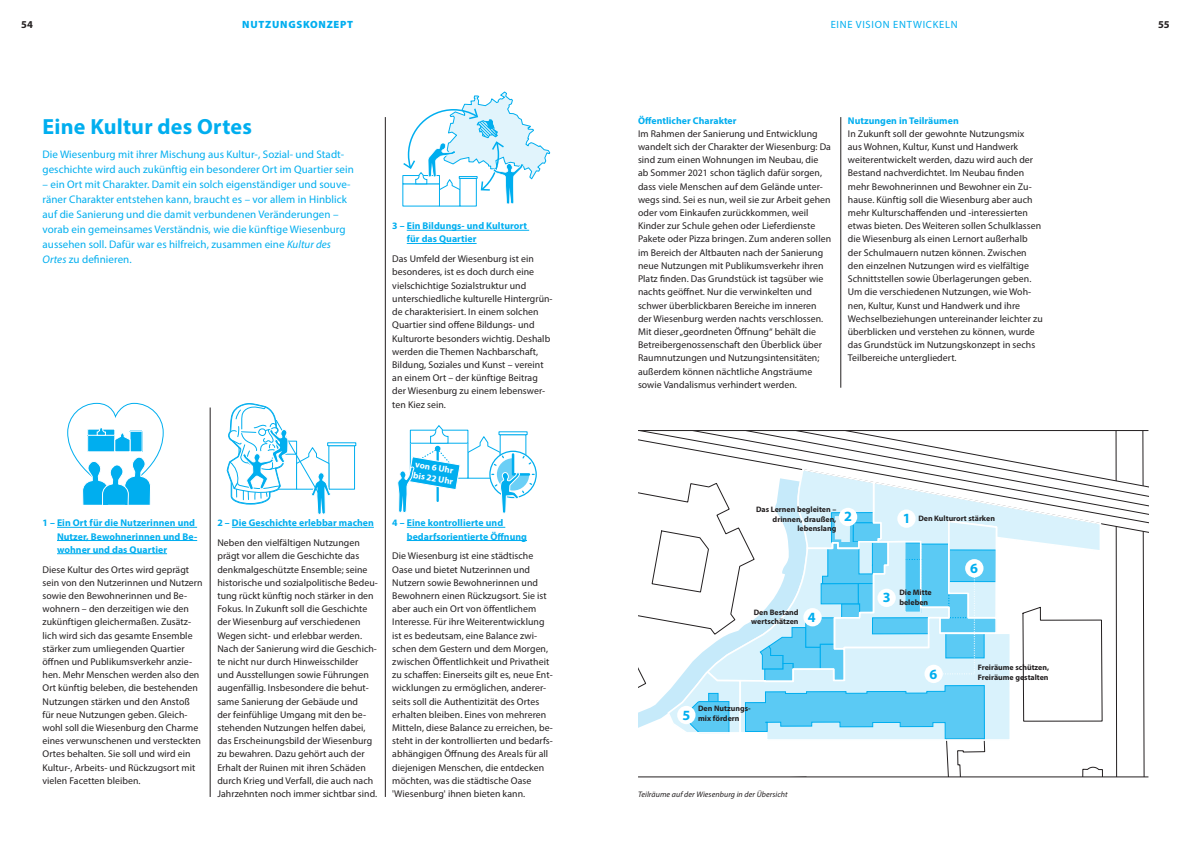
<style>
.page{position:relative;width:1191px;height:842px;background:#fff}
.page>*{position:absolute;margin:0;border:0;box-sizing:border-box;transform-origin:0 0}
.t1{font:700 22px "Myriad Pro";letter-spacing:.01em;color:#00aeef}
.t2{font:700 14.1px "Myriad Pro";color:#00aeef}
.t3{font:11px/15px "Myriad Pro";letter-spacing:.005em;color:#00aeef}
.t4{font:10.5px "Myriad Pro";letter-spacing:.07em;color:#00aeef}
.t5{font:900 10.5px "Myriad Pro";letter-spacing:.07em;color:#00aeef}
.t6{font:700 10.5px "Myriad Pro";color:#231f20}
.t7{font:9.8px/13.2px "Myriad Pro";letter-spacing:.005em;color:#231f20}
.t8{font:700 9.8px/13.2px "Myriad Pro";letter-spacing:.005em;color:#00aeef}
.t9{font:700 9px/10.8px "Myriad Pro";color:#fff}
.t10{font:italic 8px "Myriad Pro";letter-spacing:.01em;color:#231f20}
.t11{font:700 7.9px/9.5px "Myriad Pro";color:#231f20}
.s1{font-style:italic}
</style>
<div class="page">
<svg style="left:67px;top:403px;width:97px;height:102px"></svg>
<div style="left:328px;top:445px;width:27px;height:45px;border:1px solid #00aeef"></div>
<div style="left:327px;top:442px;width:29px;height:4px;border:1px solid #00aeef"></div>
<svg style="left:226px;top:403px;width:105px;height:112px"></svg>
<hr style="left:57px;top:527px;width:140px;height:1px;background:#00aeef">
<hr style="left:57px;top:540px;width:140px;height:1px;background:#00aeef">
<hr style="left:57px;top:553px;width:110px;height:1px;background:#00aeef">
<hr style="left:210px;top:407px;width:1px;height:390px;background:#231f20">
<hr style="left:385px;top:117px;width:1px;height:680px;background:#231f20">
<hr style="left:840px;top:117px;width:1px;height:271px;background:#231f20">
<hr style="left:232px;top:527px;width:142px;height:1px;background:#00aeef">
<hr style="left:407px;top:527px;width:98px;height:1px;background:#00aeef">
<hr style="left:407px;top:540px;width:120px;height:1px;background:#00aeef">
<hr style="left:407px;top:230px;width:122px;height:1px;background:#00aeef">
<hr style="left:407px;top:243px;width:69px;height:1px;background:#00aeef">
<div style="left:498px;top:431px;width:29px;height:4px;border:1px solid #00aeef"></div>
<svg style="left:467px;top:435px;width:67px;height:79px"></svg>
<svg style="left:397px;top:425px;width:64px;height:88px"></svg>
<svg style="left:403px;top:91px;width:147px;height:116px"></svg>
<svg style="left:1103px;top:551px;width:41px;height:226px"></svg>
<svg style="left:1103px;top:431px;width:45px;height:88px"></svg>
<svg style="left:638px;top:431px;width:465px;height:346px"></svg>
<hr style="left:638px;top:777px;width:510px;height:1px;background:#231f20">
<hr style="left:638px;top:430px;width:510px;height:1px;background:#231f20">
<p class="t6" style="left:21px;top:18px;width:13px">54</p>
<p class="t5" style="left:242px;top:18px;width:112px">NUTZUNGSKONZEPT</p>
<p class="t4" style="left:830px;top:18px;width:128px">EINE VISION ENTWICKELN</p>
<p class="t6" style="left:1158px;top:18px;width:13px">55</p>
<h1 class="t1" style="left:43px;top:112px;width:211px">Eine Kultur des Ortes</h1>
<p class="t3" style="left:43px;top:147px;width:313px">Die Wiesenburg mit ihrer Mischung aus Kultur-, Sozial- und Stadt&shy;geschichte wird auch zukünftig ein besonderer Ort im Quartier sein</p>
<p class="t3" style="left:43px;top:177px;width:309px">– ein Ort mit Charakter. Damit ein solch eigenständiger und souve&shy;räner Charakter entstehen kann, braucht es – vor allem in Hinblick auf die Sanierung und die damit verbundenen Veränderungen – vorab ein gemeinsames Verständnis, wie die künftige Wiesenburg aussehen soll. Dafür war es hilfreich, zusammen eine <span class="s1">Kultur des Ortes</span> zu definieren.</p>
<p class="t8" style="left:407px;top:219px;width:122px;text-indent:-14px">3 – Ein Bildungs- und Kulturort für das Quartier</p>
<p class="t7" style="left:392px;top:252px;width:162px">Das Umfeld der Wiesenburg ist ein besonderes, ist es doch durch eine vielschichtige Sozialstruktur und unterschiedliche kulturelle Hintergrün&shy;de charakterisiert. In einem solchen Quartier sind offene Bildungs- und Kulturorte besonders wichtig. Deshalb werden die Themen Nachbarschaft, Bildung, Soziales und Kunst – vereint an einem Ort – der künftige Beitrag der Wiesenburg zu einem lebenswer&shy;ten Kiez sein.</p>
<p class="t8" style="left:57px;top:516px;width:142px;text-indent:-14px">1 – Ein Ort für die Nutzerinnen und<br>Nutzer, Bewohnerinnen und Be&shy;wohner und das Quartier</p>
<p class="t7" style="left:43px;top:562px;width:162px">Diese Kultur des Ortes wird geprägt sein von den Nutzerinnen und Nutzern sowie den Bewohnerinnen und Be&shy;wohnern – den derzeitigen wie den zukünftigen gleichermaßen. Zusätz&shy;lich wird sich das gesamte Ensemble stärker zum umliegenden Quartier öffnen und Publikumsverkehr anzie&shy;hen. Mehr Menschen werden also den Ort künftig beleben, die bestehenden Nutzungen stärken und den Anstoß für neue Nutzungen geben. Gleich&shy;wohl soll die Wiesenburg den Charme eines verwunschenen und versteckten Ortes behalten. Sie soll und wird ein Kultur-, Arbeits- und Rückzugsort mit vielen Facetten bleiben.</p>
<p class="t8" style="left:217px;top:516px;width:158px">2 – Die Geschichte erlebbar machen</p>
<p class="t7" style="left:217px;top:536px;width:162px">Neben den vielfältigen Nutzungen prägt vor allem die Geschichte das denkmalgeschützte Ensemble; seine historische und sozialpolitische Bedeu&shy;tung rückt künftig noch stärker in den Fokus. In Zukunft soll die Geschichte der Wiesenburg auf verschiedenen Wegen sicht- und erlebbar werden.<br>Nach der Sanierung wird die Geschich&shy;te nicht nur durch Hinweisschilder<br>und Ausstellungen sowie Führungen augenfällig. Insbesondere die behut&shy;same Sanierung der Gebäude und<br>der feinfühlige Umgang mit den be&shy;stehenden Nutzungen helfen dabei, das Erscheinungsbild der Wiesenburg zu bewahren. Dazu gehört auch der Erhalt der Ruinen mit ihren Schäden durch Krieg und Verfall, die auch nach Jahrzehnten noch immer sichtbar sind.</p>
<p class="t9" style="left:416px;top:458px;width:42px;rotate:10deg">von 6 Uhr bis 22 Uhr</p>
<p class="t8" style="left:407px;top:516px;width:122px;text-indent:-14px">4 – Eine kontrollierte und bedarfsorientierte Öffnung</p>
<p class="t7" style="left:392px;top:549px;width:162px">Die Wiesenburg ist eine städtische Oase und bietet Nutzerinnen und Nutzern sowie Bewohnerinnen und Bewohnern einen Rückzugsort. Sie ist aber auch ein Ort von öffentlichem Interesse. Für ihre Weiterentwicklung ist es bedeutsam, eine Balance zwi&shy;schen dem Gestern und dem Morgen, zwischen Öffentlichkeit und Privatheit zu schaffen: Einerseits gilt es, neue Ent&shy;wicklungen zu ermöglichen, anderer&shy;seits soll die Authentizität des Ortes erhalten bleiben. Eines von mehreren Mitteln, diese Balance zu erreichen, be&shy;steht in der kontrollierten und bedarfs&shy;abhängigen Öffnung des Areals für all diejenigen Menschen, die entdecken möchten, was die städtische Oase 'Wiesenburg' ihnen bieten kann.</p>
<p class="t8" style="left:638px;top:113px;width:100px">Öffentlicher Charakter</p>
<p class="t7" style="left:638px;top:127px;width:195px">Im Rahmen der Sanierung und Entwicklung wandelt sich der Charakter der Wiesenburg: Da sind zum einen Wohnungen im Neubau, die ab Sommer 2021 schon täglich dafür sorgen, dass viele Menschen auf dem Gelände unter&shy;wegs sind. Sei es nun, weil sie zur Arbeit gehen oder vom Einkaufen zurückkommen, weil Kinder zur Schule gehen oder Lieferdienste Pakete oder Pizza bringen. Zum anderen sollen im Bereich der Altbauten nach der Sanierung neue Nutzungen mit Publikumsverkehr ihren Platz finden. Das Grundstück ist tagsüber wie nachts geöffnet. Nur die verwinkelten und schwer überblickbaren Bereiche im inneren der Wiesenburg werden nachts verschlossen.<br>Mit dieser „geordneten Öffnung“ behält die Betreibergenossenschaft den Überblick über Raumnutzungen und Nutzungsintensitäten; außerdem können nächtliche Angsträume sowie Vandalismus verhindert werden.</p>
<p class="t8" style="left:848px;top:113px;width:112px">Nutzungen in Teilräumen</p>
<p class="t7" style="left:848px;top:127px;width:196px">In Zukunft soll der gewohnte Nutzungsmix<br>aus Wohnen, Kultur, Kunst und Handwerk weiterentwickelt werden, dazu wird auch der Bestand nachverdichtet. Im Neubau finden mehr Bewohnerinnen und Bewohner ein Zu&shy;hause. Künftig soll die Wiesenburg aber auch mehr Kulturschaffenden und -interessierten etwas bieten. Des Weiteren sollen Schulklassen die Wiesenburg als einen Lernort außerhalb der Schulmauern nutzen können. Zwischen den einzelnen Nutzungen wird es vielfältige Schnittstellen sowie Überlagerungen geben.<br>Um die verschiedenen Nutzungen, wie Woh&shy;nen, Kultur, Kunst und Handwerk und ihre Wechselbeziehungen untereinander leichter zu überblicken und verstehen zu können, wurde das Grundstück im Nutzungskonzept in sechs Teilbereiche untergliedert.</p>
<p class="t11" style="left:756px;top:505px;width:82px;text-align:right">Das Lernen begleiten – drinnen, draußen, lebenslang</p>
<h2 class="t2" style="left:844px;top:507px;width:9px">2</h2>
<p class="t11" style="left:751px;top:607px;width:49px;text-align:center">Den Bestand wertschätzen</p>
<h2 class="t2" style="left:808px;top:608px;width:9px">4</h2>
<h2 class="t2" style="left:682px;top:706px;width:9px">5</h2>
<p class="t11" style="left:698px;top:704px;width:54px">Den Nutzungs&shy;mix fördern</p>
<p class="t10" style="left:638px;top:789px;width:151px">Teilräume auf der Wiesenburg in der Übersicht</p>
<h2 class="t2" style="left:902px;top:509px;width:9px">1</h2>
<p class="t11" style="left:918px;top:513px;width:78px">Den Kulturort stärken</p>
<h2 class="t2" style="left:883px;top:588px;width:9px">3</h2>
<p class="t11" style="left:899px;top:587px;width:34px">Die Mitte beleben</p>
<h2 class="t2" style="left:970px;top:559px;width:9px">6</h2>
<h2 class="t2" style="left:929px;top:665px;width:9px">6</h2>
<p class="t11" style="left:977px;top:663px;width:73px">Freiräume schützen,<br>Freiräume gestalten</p>
</div>
